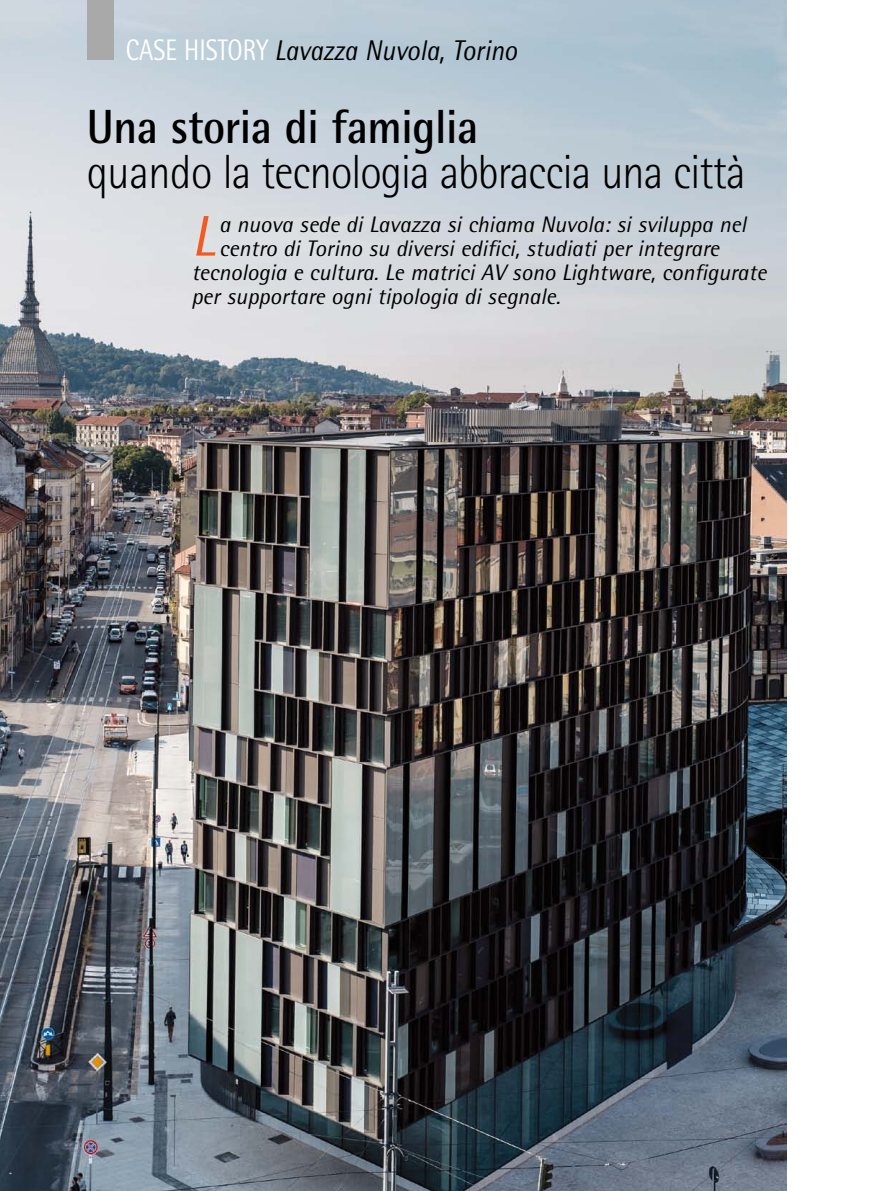
<style>
.page{position:relative;width:893px;height:1191px;background:#fff}
.page>*{position:absolute;margin:0;border:0;box-sizing:border-box;transform-origin:0 0}
.q_sommario{font:italic 57.3px "Rotis Semi Sans";color:#f15a22}
.q_titolo{font:300 48px "Rotis Semi Sans";letter-spacing:-.02em;color:#000;scale:.92 1}
.q_titolo-2{font:700 48px "Rotis Semi Sans";letter-spacing:-.01em;color:#000;scale:.92 1}
.q_occhiello_titolo{font:italic 28.5px "Rotis Semi Sans";color:#000;scale:.92 1}
.q_sommario-2{font:italic 22.5px "Rotis Semi Sans";color:#000}
.s1{font-style:normal;font-size:29.7px;color:#fff}
</style>
<div class="page">
<img style="left:0;top:0;width:787px;height:1191px">
<div style="left:87px;top:0;width:26px;height:60px;background:#a8a9a8"></div>
<p class="q_occhiello_titolo" style="left:126px;top:33px;width:427px"><span class="s1">CASE HISTORY</span> Lavazza Nuvola, Torino</p>
<p class="q_titolo-2" style="left:87px;top:97px;width:427px">Una storia di famiglia</p>
<p class="q_titolo" style="left:87px;top:144px;width:718px">quando la tecnologia abbraccia una città</p>
<p class="q_sommario" style="left:191px;top:201px;width:25px">L</p>
<p class="q_sommario-2" style="left:219px;top:210px;width:529px">a nuova sede di Lavazza si chiama Nuvola: si sviluppa nel</p>
<p class="q_sommario-2" style="left:219px;top:234px;width:501px">centro di Torino su diversi edifici, studiati per integrare</p>
<p class="q_sommario-2" style="left:191px;top:258px;width:577px">tecnologia e cultura. Le matrici AV sono Lightware, configurate</p>
<p class="q_sommario-2" style="left:191px;top:282px;width:371px">per supportare ogni tipologia di segnale.</p>
</div>
